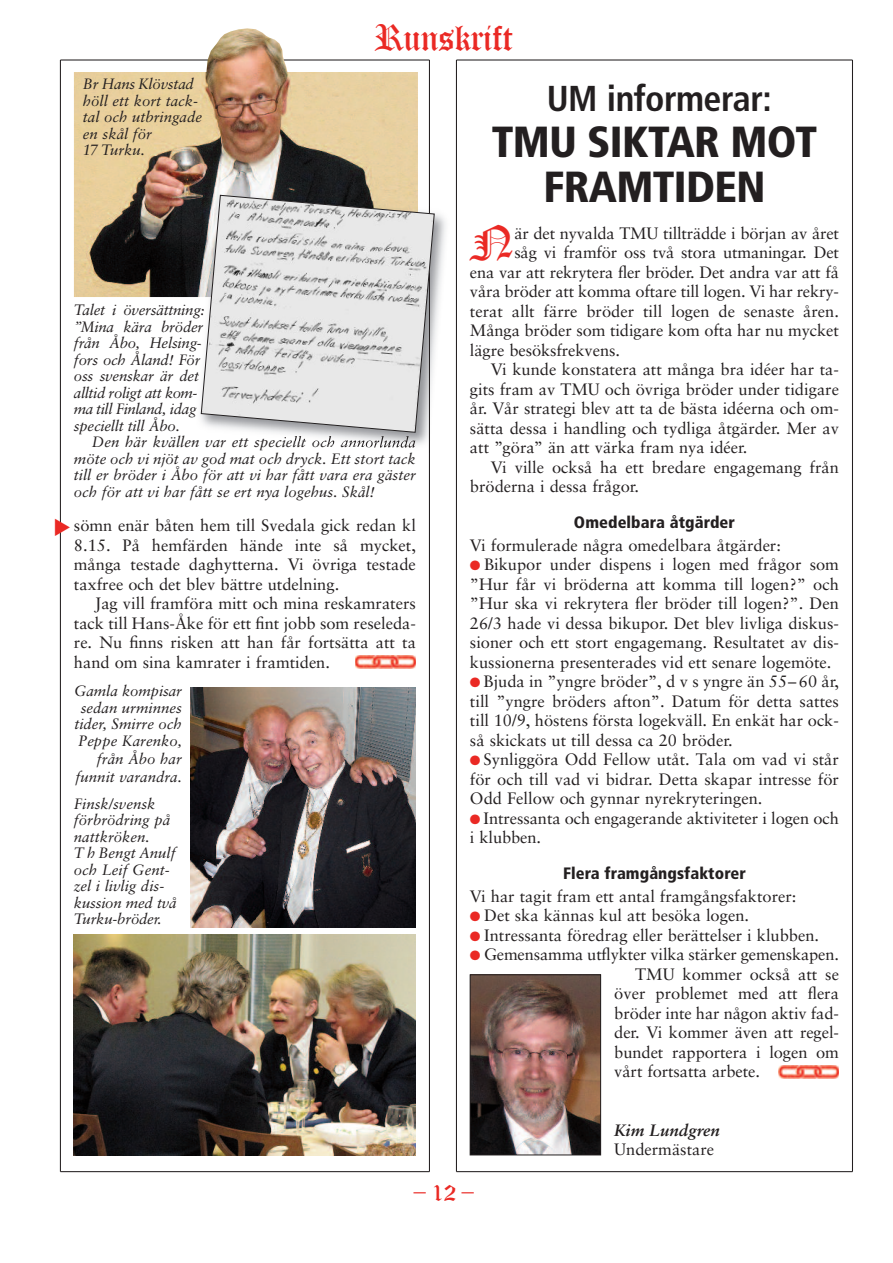
<style>
.page{position:relative;width:893px;height:1263px;background:#fff}
.page>*{position:absolute;margin:0;border:0;box-sizing:border-box;transform-origin:0 0}
.t1{font:44.25px "Old English Text";color:#ea2924}
.t2{font:900 condensed 43.5px/45px "Frutiger";letter-spacing:-.015em;color:#231f20;text-align:center}
.t3{font:700 condensed 36px "Frutiger";letter-spacing:-.015em;color:#231f20}
.t4{font:36px "Old English Text";letter-spacing:-.015em;color:#ea2924}
.t5{font:24px "Old English Text";color:#ea2924}
.t6{font:16.5px/19.5px "Sabon";color:#231f20;text-align:justify}
.t7{font:900 condensed 16.5px "Frutiger";letter-spacing:.005em;color:#231f20}
.t8{font:italic 700 16.5px "Sabon";color:#231f20}
.t9{font:italic 15px/16.5px "Sabon";color:#231f20}
.s1{color:#ea2924}
</style>
<div class="page">
<hr style="left:456px;top:59px;width:396px;height:2px;background:#231f20">
<hr style="left:60px;top:59px;width:369px;height:2px;background:#231f20">
<hr style="left:60px;top:60px;width:1px;height:1111px;background:#231f20">
<hr style="left:456px;top:60px;width:1px;height:1112px;background:#231f20">
<hr style="left:429px;top:60px;width:1px;height:1111px;background:#231f20">
<hr style="left:852px;top:60px;width:1px;height:1111px;background:#231f20">
<hr style="left:456px;top:1171px;width:396px;height:1px;background:#231f20">
<hr style="left:60px;top:1171px;width:369px;height:1px;background:#231f20">
<img style="left:472px;top:976px;width:127px;height:177px">
<div style="left:470px;top:974px;width:131px;height:181px;border:1px solid #231f20"></div>
<img style="left:355px;top:655px;width:61px;height:13px">
<img style="left:74px;top:28px;width:344px;height:269px">
<img style="left:193px;top:205px;width:253px;height:248px">
<img style="left:429px;top:433px;width:1px;height:20px">
<img style="left:205px;top:187px;width:213px;height:8px">
<svg style="left:194px;top:407px;width:3px;height:11px"></svg>
<svg style="left:201px;top:195px;width:234px;height:238px;background:#d1d1d1"></svg>
<img style="left:191px;top:687px;width:225px;height:240px">
<img style="left:74px;top:935px;width:342px;height:220px">
<img style="left:778px;top:1065px;width:61px;height:13px">
<svg style="left:59px;top:518px;width:2px;height:18px"></svg>
<h3 class="t4" style="left:374px;top:20px;width:140px">Runskrift</h3>
<p class="t9" style="left:83px;top:77px;width:121px">Br Hans Klövstad höll ett kort tack&shy;tal och utbringade en skål för<br>17 Turku.</p>
<p class="t9" style="left:74px;top:303px;width:132px">Talet i översättning: ”Mina kära bröder från Åbo, Helsing&shy;fors och Åland! För oss svenskar är det alltid roligt att kom&shy;ma till Finland, idag speciellt till Åbo.</p>
<p class="t9" style="left:74px;top:435px;width:344px;text-align:justify;text-indent:18px">Den här kvällen var ett speciellt och annorlunda möte och vi njöt av god mat och dryck. Ett stort tack till er bröder i Åbo för att vi har fått vara era gäster och för att vi har fått se ert nya logehus. Skål!</p>
<p class="t6" style="left:74px;top:517px;width:344px">sömn enär båten hem till Svedala gick redan kl 8.15. På hemfärden hände inte så mycket, många testade daghytterna. Vi övriga testade taxfree och det blev bättre utdelning.</p>
<p class="t6" style="left:74px;top:595px;width:344px;text-indent:21px">Jag vill framföra mitt och mina reskamraters tack till Hans-Åke för ett fint jobb som reseleda&shy;re. Nu finns risken att han får fortsätta att ta hand om sina kamrater i framtiden.</p>
<p class="t9" style="left:74px;top:684px;width:109px;text-align:center">Gamla kompisar sedan urminnes tider, Smirre och<br>Peppe Karenko,</p>
<p class="t9" style="left:76px;top:751px;width:108px;line-height:18px;text-align:right">från Åbo har funnit varandra.</p>
<p class="t9" style="left:74px;top:796px;width:104px">Finsk/svensk förbrödring på nattkröken.<br>T h Bengt Anulf och Leif Gent&shy;zel i livlig dis&shy;kussion med två<br>Turku-bröder.</p>
<h3 class="t3" style="left:547px;top:84px;width:226px">UM informerar:</h3>
<h2 class="t2" style="left:492px;top:123px;width:327px">TMU SIKTAR MOT<br>FRAMTIDEN</h2>
<h1 class="t1" style="left:470px;top:220px;width:46px">N</h1>
<p class="t6" style="left:514px;top:224px;width:326px">är det nyvalda TMU tillträdde i början av året</p>
<p class="t6" style="left:514px;top:244px;width:326px">såg vi framför oss två stora utmaningar. Det</p>
<p class="t6" style="left:470px;top:263px;width:370px">ena var att rekrytera fler bröder. Det andra var att få</p>
<p class="t6" style="left:470px;top:283px;width:371px">våra bröder att komma oftare till logen. Vi har rekry-</p>
<p class="t6" style="left:470px;top:302px;width:371px">terat allt färre bröder till logen de senaste åren.</p>
<p class="t6" style="left:470px;top:322px;width:371px">Många bröder som tidigare kom ofta har nu mycket</p>
<p class="t6" style="left:470px;top:341px;width:152px">lägre besöksfrekvens.</p>
<p class="t6" style="left:491px;top:361px;width:350px">Vi kunde konstatera att många bra idéer har ta-</p>
<p class="t6" style="left:470px;top:380px;width:371px">gits fram av TMU och övriga bröder under tidigare</p>
<p class="t6" style="left:470px;top:400px;width:371px">år. Vår strategi blev att ta de bästa idéerna och om-</p>
<p class="t6" style="left:470px;top:419px;width:370px">sätta dessa i handling och tydliga åtgärder. Mer av</p>
<p class="t6" style="left:470px;top:439px;width:279px">att ”göra” än att värka fram nya idéer.</p>
<p class="t6" style="left:491px;top:458px;width:349px">Vi ville också ha ett bredare engagemang från</p>
<p class="t6" style="left:470px;top:478px;width:171px">bröderna i dessa frågor.</p>
<p class="t7" style="left:574px;top:516px;width:162px">Omedelbara åtgärder</p>
<p class="t6" style="left:470px;top:536px;width:313px">Vi formulerade några omedelbara åtgärder:</p>
<p class="t6" style="left:470px;top:556px;width:371px"><span class="s1">●</span> Bikupor under dispens i logen med frågor som ”Hur får vi bröderna att komma till logen?” och ”Hur ska vi rekrytera fler bröder till logen?”. Den 26/3 hade vi dessa bikupor. Det blev livliga diskus&shy;sioner och ett stort engagemang. Resultatet av dis&shy;kussionerna presenterades vid ett senare logemöte.</p>
<p class="t6" style="left:470px;top:673px;width:371px"><span class="s1">●</span> Bjuda in ”yngre bröder”, d v s yngre än 55– 60 år, till ”yngre bröders afton”. Datum för detta sattes till 10/9, höstens första logekväll. En enkät har ock&shy;så skickats ut till dessa ca 20 bröder.</p>
<p class="t6" style="left:470px;top:751px;width:371px"><span class="s1">●</span> Synliggöra Odd Fellow utåt. Tala om vad vi står för och till vad vi bidrar. Detta skapar intresse för Odd Fellow och gynnar nyrekryteringen.</p>
<p class="t6" style="left:470px;top:809px;width:370px"><span class="s1">●</span> Intressanta och engagerande aktiviteter i logen och i klubben.</p>
<p class="t7" style="left:563px;top:867px;width:184px">Flera framgångsfaktorer</p>
<p class="t6" style="left:470px;top:887px;width:328px">Vi har tagit fram ett antal framgångsfaktorer:</p>
<p class="t6" style="left:470px;top:907px;width:281px"><span class="s1">●</span> Det ska kännas kul att besöka logen.</p>
<p class="t6" style="left:470px;top:926px;width:351px"><span class="s1">●</span> Intressanta föredrag eller berättelser i klubben.</p>
<p class="t6" style="left:470px;top:946px;width:371px"><span class="s1">●</span> Gemensamma utflykter vilka stärker gemenskapen.</p>
<p class="t6" style="left:635px;top:965px;width:205px">TMU kommer också att se</p>
<p class="t6" style="left:614px;top:985px;width:226px">över problemet med att flera</p>
<p class="t6" style="left:614px;top:1004px;width:226px">bröder inte har någon aktiv fad-</p>
<p class="t6" style="left:614px;top:1024px;width:226px">der. Vi kommer även att regel-</p>
<p class="t6" style="left:614px;top:1043px;width:226px">bundet rapportera i logen om</p>
<p class="t6" style="left:614px;top:1063px;width:147px">vårt fortsatta arbete.</p>
<p class="t8" style="left:614px;top:1123px;width:107px">Kim Lundgren</p>
<p class="t6" style="left:614px;top:1141px;width:101px">Undermästare</p>
<h3 class="t5" style="left:414px;top:1179px;width:62px">–12–</h3>
</div>
